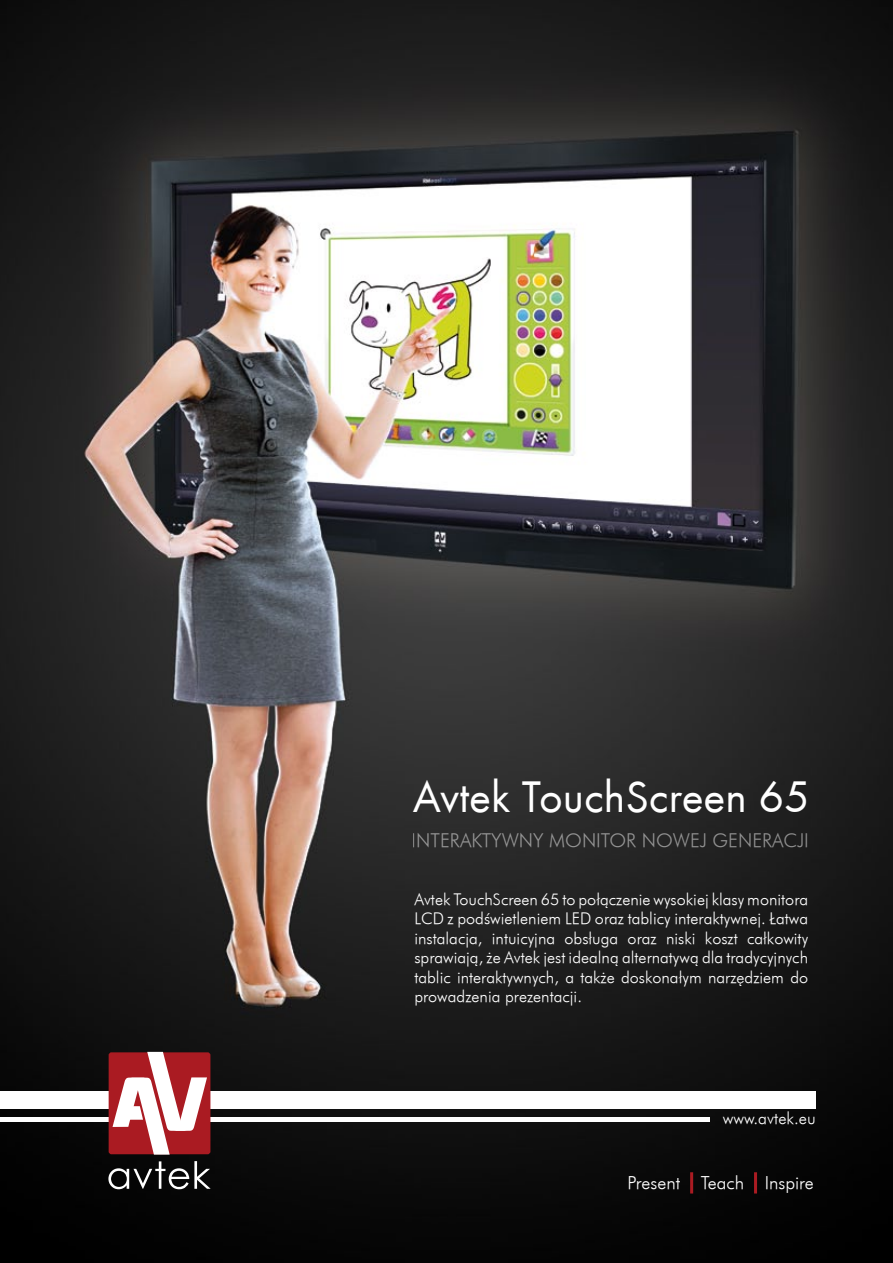
<style>
.page{position:relative;width:893px;height:1263px;background:#fff}
.page>*{position:absolute;margin:0;border:0;box-sizing:border-box;transform-origin:0 0}
.t1{font:45.6px "Futura TEE";color:#fff}
.t2{font:19.2px "Futura Lt AT";color:#fff}
.t3{font:18px "Futura Lt AT";color:#fff}
.t4{font:16.5px "Futura Lt AT";color:#fff}
.t5{font:16.2px/19.5px "Futura Lt AT";color:#fff;text-align:justify}
</style>
<div class="page">
<img style="left:0;top:0;width:893px;height:1263px">
<hr style="left:690px;top:1172px;width:3px;height:21px;background:#aa1b22">
<hr style="left:754px;top:1172px;width:3px;height:21px;background:#aa1b22">
<hr style="left:0;top:1118px;width:709px;height:4px;background:#fff">
<div style="left:0;top:1091px;width:815px;height:17px;background:#fff"></div>
<div style="left:109px;top:1052px;width:101px;height:102px;background:#aa1b22;border-radius:2px"></div>
<svg style="left:113px;top:1052px;width:94px;height:102px"></svg>
<svg style="left:108px;top:1161px;width:103px;height:28px"></svg>
<h1 class="t1" style="left:413px;top:769px;width:399px">Avtek TouchScreen 65</h1>
<p class="t2" style="left:412px;top:828px;width:399px">interaktywny monitor nowej generacji</p>
<p class="t5" style="left:414px;top:889px;width:395px">Avtek TouchScreen 65 to połączenie wysokiej klasy monitora LCD z podświetleniem LED oraz tablicy interaktywnej. Łatwa instalacja, intuicyjna obsługa oraz niski koszt całkowity sprawiają, że Avtek jest idealną alternatywą dla tradycyjnych tablic interaktywnych, a także doskonałym narzędziem do prowadzenia prezentacji.</p>
<p class="t4" style="left:723px;top:1108px;width:95px">www.avtek.eu</p>
<p class="t3" style="left:628px;top:1171px;width:188px">Present Teach Inspire</p>
</div>
